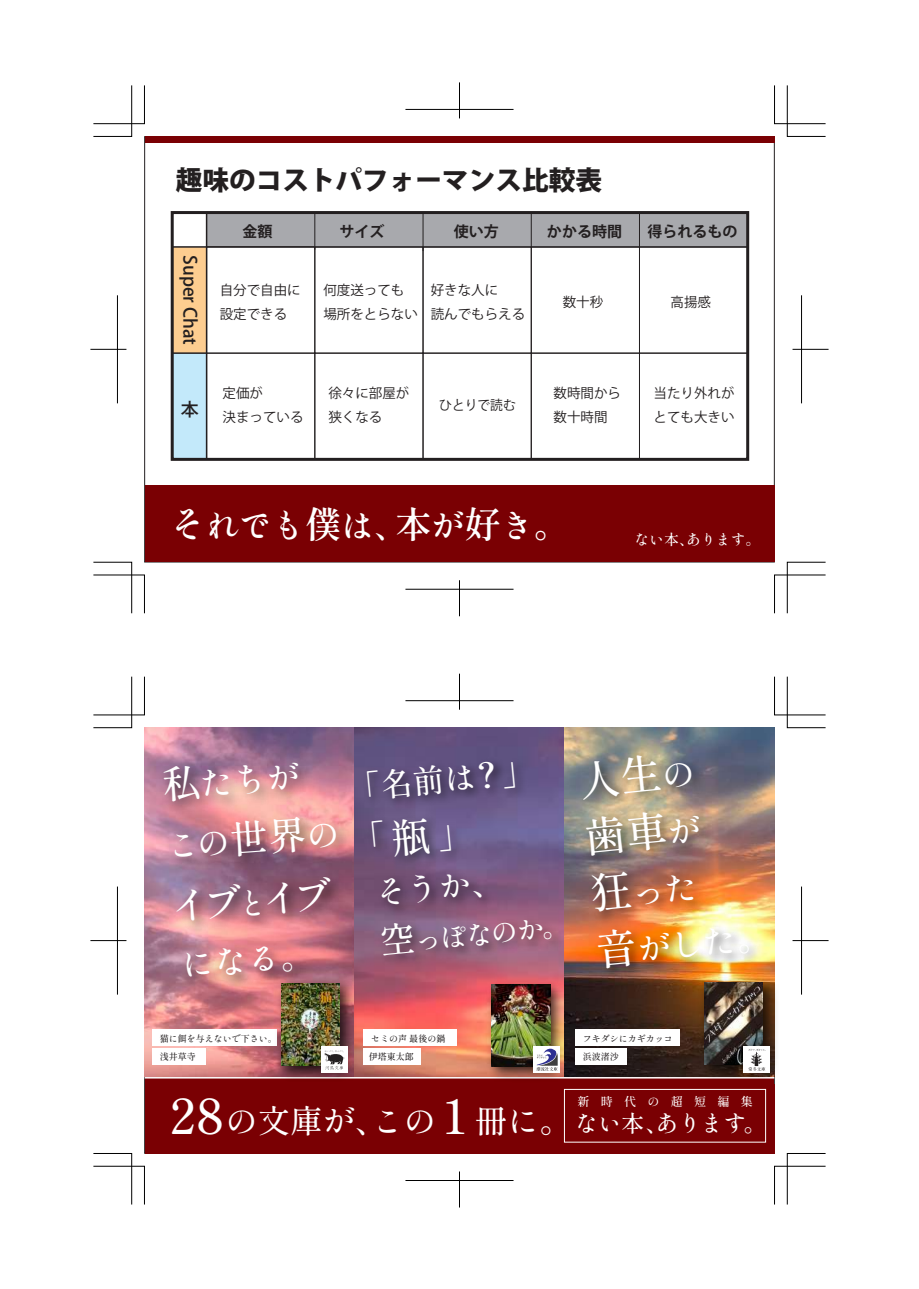
<style>
.page{position:relative;width:919px;height:1289px;background:#fff}
.page>*{position:absolute;margin:0;border:0;box-sizing:border-box;transform-origin:0 0}
.t1{font:500 41.55px/56.7px "Shippori Mincho B1";color:#fff}
.t2{font:500 38.4px "Shippori Mincho B1";color:#fff}
.t3{font:500 33.3px/56.8px "Shippori Mincho B1";color:#fff}
.t4{font:500 33px/59.8px "Shippori Mincho B1";color:#fff}
.t5{font:600 32.85px "Shippori Mincho B1";color:#fff}
.t6{font:500 32.4px "Shippori Mincho B1";color:#fff}
.t7{font:500 31.8px "Shippori Mincho B1";color:#fff}
.t8{font:500 27px "Shippori Mincho B1";color:#fff}
.t9{font:800 26.7px "Koz Go Pr 6 N";color:#231f20}
.t10{font:500 23.1px "Shippori Mincho B1";color:#fff}
.t11{font:500 18px "Koz Go Pr 6 N";color:#231f20}
.t12{font:700 15px "Koz Go Pr 6 N";color:#231f20}
.t13{font:500 14.85px "Shippori Mincho B1";color:#fff}
.t14{font:13.5px/23.7px "Koz Go Pr 6 N";color:#231f20}
.t15{font:13.5px "Koz Go Pr 6 N";color:#231f20;scale:.94 1}
.t16{font:500 12px "Shippori Mincho B1";letter-spacing:.94em;color:#fff}
.t17{font:500 9px/18.5px "Shippori Mincho B1";color:#231f20}
.s1{font-size:36.45px}
.s2{font-size:38.4px}
.s3{font-size:30.75px}
.s4{font-size:34.95px}
.s5{font-size:33.3px}
.s6{font-size:41.55px}
.s7{font-size:48.45px}
</style>
<div class="page">
<div style="left:144px;top:136px;width:630px;height:426px;background:#fff;border:1px solid #231f20"></div>
<svg style="left:93px;top:561px;width:52px;height:52px"></svg>
<svg style="left:93px;top:85px;width:52px;height:52px"></svg>
<svg style="left:774px;top:85px;width:52px;height:52px"></svg>
<svg style="left:774px;top:561px;width:52px;height:52px"></svg>
<hr style="left:90px;top:349px;width:36px;height:1px;background:#000">
<hr style="left:117px;top:295px;width:1px;height:108px;background:#000">
<hr style="left:792px;top:349px;width:36px;height:1px;background:#000">
<hr style="left:801px;top:295px;width:1px;height:108px;background:#000">
<hr style="left:405px;top:109px;width:108px;height:1px;background:#000">
<hr style="left:459px;top:82px;width:1px;height:36px;background:#000">
<hr style="left:405px;top:589px;width:108px;height:1px;background:#000">
<hr style="left:459px;top:580px;width:1px;height:36px;background:#000">
<svg style="left:93px;top:1152px;width:52px;height:52px"></svg>
<svg style="left:93px;top:676px;width:52px;height:52px"></svg>
<svg style="left:774px;top:676px;width:52px;height:52px"></svg>
<svg style="left:774px;top:1152px;width:52px;height:52px"></svg>
<hr style="left:90px;top:940px;width:36px;height:1px;background:#000">
<hr style="left:117px;top:886px;width:1px;height:108px;background:#000">
<hr style="left:792px;top:940px;width:36px;height:1px;background:#000">
<hr style="left:801px;top:886px;width:1px;height:108px;background:#000">
<hr style="left:405px;top:700px;width:108px;height:1px;background:#000">
<hr style="left:459px;top:673px;width:1px;height:36px;background:#000">
<hr style="left:405px;top:1180px;width:108px;height:1px;background:#000">
<hr style="left:459px;top:1171px;width:1px;height:36px;background:#000">
<div style="left:145px;top:1076px;width:629px;height:77px;background:#7a0003"></div>
<img style="left:145px;top:728px;width:629px;height:348px">
<div style="left:152px;top:1029px;width:125px;height:17px;background:#fff"></div>
<div style="left:152px;top:1048px;width:53px;height:16px;background:#fff"></div>
<div style="left:363px;top:1029px;width:93px;height:17px;background:#fff"></div>
<div style="left:363px;top:1048px;width:58px;height:16px;background:#fff"></div>
<div style="left:575px;top:1029px;width:105px;height:17px;background:#fff"></div>
<div style="left:575px;top:1048px;width:52px;height:16px;background:#fff"></div>
<img style="left:151px;top:742px;width:218px;height:264px">
<img style="left:355px;top:745px;width:213px;height:234px">
<img style="left:568px;top:735px;width:204px;height:259px">
<div style="left:564px;top:1089px;width:201px;height:53px;border:1px solid #fff"></div>
<hr style="left:145px;top:1076px;width:629px;height:2px;background:#fff">
<img style="left:482px;top:975px;width:86px;height:104px">
<img style="left:492px;top:984px;width:58px;height:82px">
<img style="left:271px;top:973px;width:88px;height:106px">
<img style="left:281px;top:983px;width:58px;height:82px">
<img style="left:694px;top:972px;width:82px;height:111px">
<img style="left:704px;top:982px;width:58px;height:82px">
<div style="left:743px;top:1046px;width:26px;height:27px;background:#fff"></div>
<svg style="left:748px;top:1049px;width:18px;height:21px"></svg>
<svg style="left:533px;top:1046px;width:27px;height:27px"></svg>
<div style="left:321px;top:1046px;width:26px;height:27px;background:#fff"></div>
<svg style="left:536px;top:1048px;width:21px;height:22px"></svg>
<svg style="left:324px;top:1050px;width:20px;height:19px"></svg>
<div style="left:172px;top:247px;width:34px;height:106px;background:#fdcd90"></div>
<div style="left:172px;top:353px;width:34px;height:106px;background:#c3e9fa"></div>
<div style="left:206px;top:212px;width:109px;height:35px;background:#a8a9ad"></div>
<div style="left:206px;top:353px;width:109px;height:107px;border:1px solid #231f20"></div>
<div style="left:314px;top:353px;width:109px;height:107px;border:1px solid #231f20"></div>
<div style="left:422px;top:353px;width:109px;height:107px;border:1px solid #231f20"></div>
<div style="left:531px;top:353px;width:108px;height:107px;border:1px solid #231f20"></div>
<div style="left:639px;top:353px;width:109px;height:107px;border:1px solid #231f20"></div>
<div style="left:314px;top:246px;width:109px;height:107px;border:1px solid #231f20"></div>
<div style="left:422px;top:246px;width:109px;height:107px;border:1px solid #231f20"></div>
<div style="left:531px;top:246px;width:108px;height:107px;border:1px solid #231f20"></div>
<div style="left:639px;top:246px;width:109px;height:107px;border:1px solid #231f20"></div>
<div style="left:315px;top:212px;width:108px;height:35px;background:#a8a9ad"></div>
<div style="left:423px;top:212px;width:108px;height:35px;background:#a8a9ad"></div>
<div style="left:531px;top:212px;width:108px;height:35px;background:#a8a9ad"></div>
<div style="left:639px;top:212px;width:108px;height:35px;background:#a8a9ad"></div>
<div style="left:145px;top:486px;width:629px;height:76px;background:#7a0003"></div>
<div style="left:145px;top:137px;width:629px;height:6px;background:#7a0003"></div>
<div style="left:171px;top:211px;width:578px;height:250px;border:3px solid #231f20"></div>
<hr style="left:172px;top:246px;width:575px;height:2px;background:#231f20">
<hr style="left:206px;top:212px;width:1px;height:247px;background:#231f20">
<hr style="left:172px;top:352px;width:34px;height:2px;background:#231f20">
<hr style="left:314px;top:214px;width:1px;height:35px;background:#231f20">
<hr style="left:422px;top:212px;width:1px;height:39px;background:#231f20">
<hr style="left:531px;top:212px;width:1px;height:36px;background:#231f20">
<hr style="left:639px;top:212px;width:1px;height:36px;background:#231f20">
<svg style="left:372px;top:816px;width:79px;height:40px;background:#62527a"></svg>
<h3 class="t9" style="left:176px;top:165px;width:428px">趣味のコストパフォーマンス比較表</h3>
<h3 class="t11" style="left:200px;top:255px;width:91px;rotate:90deg">Super Chat</h3>
<h3 class="t11" style="left:181px;top:399px;width:19px">本</h3>
<p class="t12" style="left:242px;top:223px;width:31px">金額</p>
<p class="t12" style="left:339px;top:223px;width:46px">サイズ</p>
<p class="t12" style="left:454px;top:223px;width:46px">使い方</p>
<p class="t12" style="left:547px;top:223px;width:76px">かかる時間</p>
<p class="t12" style="left:647px;top:223px;width:91px">得られるもの</p>
<p class="t14" style="left:220px;top:278px;width:82px">自分で自由に設定できる</p>
<p class="t14" style="left:323px;top:278px;width:96px">何度送っても場所をとらない</p>
<p class="t14" style="left:430px;top:278px;width:96px">好きな人に<br>読んでもらえる</p>
<p class="t14" style="left:562px;top:290px;width:42px">数十秒</p>
<p class="t14" style="left:222px;top:382px;width:82px">定価が<br>決まっている</p>
<p class="t14" style="left:328px;top:382px;width:82px">徐々に部屋が狭くなる</p>
<p class="t15" style="left:439px;top:397px;width:83px">ひとりで読む</p>
<p class="t14" style="left:553px;top:382px;width:69px">数時間から数十時間</p>
<p class="t14" style="left:670px;top:290px;width:42px">高揚感</p>
<p class="t14" style="left:653px;top:382px;width:82px">当たり外れがとても大きい</p>
<h3 class="t5" style="left:169px;top:506px;width:398px"><span class="s1">そ</span>れでも<span class="s1">僕</span>は、<span class="s1">本</span>が<span class="s1">好</span>き。</h3>
<p class="t13" style="left:634px;top:531px;width:127px">ない本、あります。</p>
<h3 class="t4" style="left:160px;top:756px;width:175px;rotate:-4deg"><span class="s2">私</span>たちがこの<span class="s2">世界</span>の</h3>
<h2 class="t2" style="left:169px;top:883px;width:162px;rotate:-4deg">イブ<span class="s3">と</span>イブ</h2>
<h3 class="t4" style="left:179px;top:935px;width:134px;rotate:-4deg">になる。</h3>
<h3 class="t7" style="left:348px;top:768px;width:186px;rotate:-5deg">「名前は？」</h3>
<h3 class="t7" style="left:374px;top:873px;width:129px;rotate:-5deg">そうか、</h3>
<h3 class="t8" style="left:378px;top:926px;width:191px;rotate:-5deg"><span class="s4">空</span>っぽなのか。</h3>
<h1 class="t1" style="left:575px;top:753px;width:118px;rotate:-6deg">人生<span class="s5">の</span>歯車<span class="s5">が</span></h1>
<h3 class="t3" style="left:587px;top:869px;width:176px;rotate:-6deg"><span class="s6">狂</span>った<br><span class="s6">音</span>がした。</h3>
<p class="t17" style="left:160px;top:1029px;width:118px">猫に餌を与えないで下さい。浅井草寺</p>
<p class="t17" style="left:369px;top:1029px;width:78px">セミの声 最後の鍋伊塔東太郞</p>
<p class="t17" style="left:583px;top:1029px;width:91px">フキダシにカギカッコ浜波渚沙</p>
<p class="t16" style="left:577px;top:1093px;width:177px">新時代の超短編集</p>
<h3 class="t6" style="left:169px;top:1100px;width:403px"><span class="s7">28</span>の文庫が、この <span class="s7">1</span> 冊に。</h3>
<h3 class="t10" style="left:575px;top:1109px;width:193px">ない本、あります。</h3>
</div>
